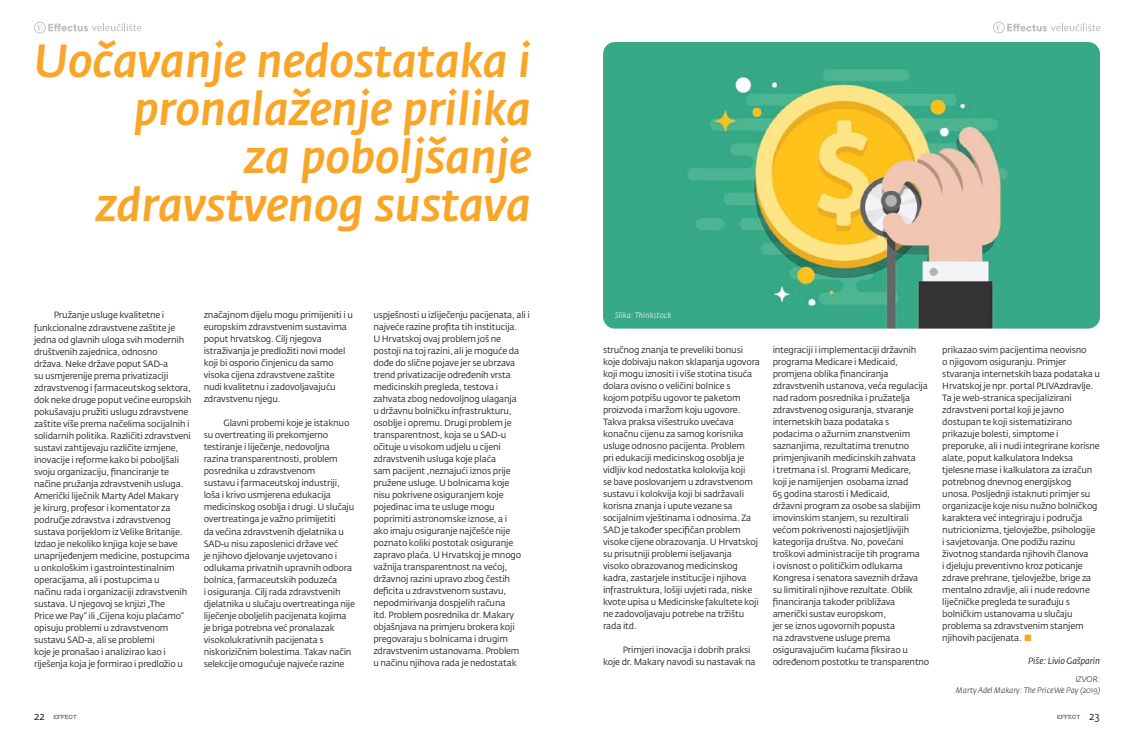
<style>
.page{position:relative;width:1134px;height:746px;background:#fff}
.page>*{position:absolute;margin:0;border:0;box-sizing:border-box;transform-origin:0 0}
.t1{font:italic 500 46px/48px "Fedra Sans Std";color:#f9a628;text-align:right}
.t2{font:11px "Fedra Sans Std";color:#231f20}
.t3{font:9px/12px "Fedra Sans Std";letter-spacing:-.02em;color:#231f20}
.t4{font:italic 9px "Fedra Sans Std";letter-spacing:-.02em;color:#231f20}
.t5{font:italic 300 8px/11px "Fedra Sans Std";color:#231f20;text-align:right}
.t6{font:italic 300 8px "Fedra Sans Std";color:#fff}
.s1{color:#f9a628}
</style>
<div class="page">
<svg style="left:54px;top:714px;width:23px;height:5px"></svg>
<svg style="left:1057px;top:714px;width:23px;height:5px"></svg>
<svg style="left:34px;top:22px;width:107px;height:11px"></svg>
<svg style="left:993px;top:22px;width:107px;height:11px"></svg>
<img style="left:603px;top:42px;width:497px;height:286px">
<h1 class="t1" style="left:34px;top:37px;width:498px">Uočavanje nedostataka i pronalaženje prilika<br>za poboljšanje zdravstvenog sustava</h1>
<p class="t3" style="left:373px;top:309px;width:158px">uspješnosti u izliječenju pacijenata, ali i najveće razine profita tih institucija.<br>U Hrvatskoj ovaj problem još ne postoji na toj razini, ali je moguće da dođe do slične pojave jer se ubrzava trend privatizacije određenih vrsta medicinskih pregleda, testova i zahvata zbog nedovoljnog ulaganja<br>u državnu bolničku infrastrukturu, osoblje i opremu. Drugi problem je transparentnost, koja se u SAD-u očituje u visokom udjelu u cijeni zdravstvenih usluga koje plaća<br>sam pacijent ,neznajući iznos prije pružene usluge. U bolnicama koje<br>nisu pokrivene osiguranjem koje pojedinac ima te usluge mogu poprimiti astronomske iznose, a i<br>ako imaju osiguranje najčešće nije poznato koliki postotak osiguranje zapravo plaća. U Hrvatskoj je mnogo važnija transparentnost na većoj, državnoj razini upravo zbog čestih deficita u zdravstvenom sustavu, nepodmirivanja dospjelih računa<br>itd. Problem posrednika dr. Makary objašnjava na primjeru brokera koji pregovaraju s bolnicama i drugim zdravstvenim ustanovama. Problem<br>u načinu njihova rada je nedostatak</p>
<p class="t3" style="left:204px;top:309px;width:151px">značajnom dijelu mogu primijeniti i u europskim zdravstvenim sustavima poput hrvatskog. Cilj njegova istraživanja je predložiti novi model koji bi osporio činjenicu da samo visoka cijena zdravstvene zaštite nudi kvalitetnu i zadovoljavajuću zdravstvenu njegu.</p>
<p class="t3" style="left:204px;top:417px;width:153px;text-indent:20px">Glavni probemi koje je istaknuo su overtreating ili prekomjerno testiranje i liječenje, nedovoljna razina transparentnosti, problem posrednika u zdravstvenom<br>sustavu i farmaceutskoj industriji, loša i krivo usmjerena edukacija medicinskog osoblja i drugi. U slučaju overtreatinga je važno primijetiti<br>da većina zdravstvenih djelatnika u SAD-u nisu zaposlenici države već<br>je njihovo djelovanje uvjetovano i odlukama privatnih upravnih odbora bolnica, farmaceutskih poduzeća<br>i osiguranja. Cilj rada zdravstvenih djelatnika u slučaju overtreatinga nije liječenje oboljelih pacijenata kojima je briga potrebna već pronalazak visokolukrativnih pacijenata s niskorizičnim bolestima. Takav način selekcije omogućuje najveće razine</p>
<p class="t3" style="left:54px;top:309px;width:112px">Pružanje usluge kvalitetne i</p>
<p class="t6" style="left:615px;top:310px;width:58px">Slika: Thinkstock</p>
<p class="t3" style="left:34px;top:321px;width:159px">funkcionalne zdravstvene zaštite je jedna od glavnih uloga svih modernih društvenih zajednica, odnosno<br>država. Neke države poput SAD-a<br>su usmjerenije prema privatizaciji zdravstvenog i farmaceutskog sektora, dok neke druge poput većine europskih pokušavaju pružiti uslugu zdravstvene zaštite više prema načelima socijalnih i solidarnih politika. Različiti zdravstveni sustavi zahtijevaju različite izmjene, inovacije i reforme kako bi poboljšali svoju organizaciju, financiranje te načine pružanja zdravstvenih usluga.<br>Američki liječnik Marty Adel Makary<br>je kirurg, profesor i komentator za područje zdravstva i zdravstvenog sustava porijeklom iz Velike Britanije.<br>Izdao je nekoliko knjiga koje se bave unaprijeđenjem medicine, postupcima u onkološkim i gastrointestinalnim operacijama, ali i postupcima u<br>načinu rada i organizaciji zdravstvenih sustava. U njegovoj se knjizi „The<br>Price we Pay“ ili „Cijena koju plaćamo“ opisuju problemi u zdravstvenom sustavu SAD-a, ali se problemi<br>koje je pronašao i analizirao kao i riješenja koja je formirao i predložio u</p>
<p class="t3" style="left:603px;top:344px;width:159px">stručnog znanja te preveliki bonusi koje dobivaju nakon sklapanja ugovora koji mogu iznositi i više stotina tisuća dolara ovisno o veličini bolnice s<br>kojom potpišu ugovor te paketom proizvoda i maržom koju ugovore.<br>Takva praksa višestruko uvećava konačnu cijenu za samog korisnika usluge odnosno pacijenta. Problem<br>pri edukaciji medicinskog osoblja je vidljiv kod nedostatka kolokvija koji<br>se bave poslovanjem u zdravstvenom sustavu i kolokvija koji bi sadržavali korisna znanja i upute vezane sa socijalnim vještinama i odnosima. Za SAD je također specifičan problem visoke cijene obrazovanja. U Hrvatskoj su prisutniji problemi iseljavanja visoko obrazovanog medicinskog kadra, zastarjele institucije i njihova infrastruktura, lošiji uvjeti rada, niske kvote upisa u Medicinske fakultete koji ne zadovoljavaju potrebe na tržištu rada itd.</p>
<p class="t3" style="left:603px;top:644px;width:154px;text-indent:20px">Primjeri inovacija i dobrih praksi koje dr. Makary navodi su nastavak na</p>
<p class="t3" style="left:773px;top:344px;width:158px">integraciji i implementaciji državnih programa Medicare i Medicaid, promjena oblika financiranja zdravstvenih ustanova, veća regulacija nad radom posrednika i pružatelja zdravstvenog osiguranja, stvaranje internetskih baza podataka s podacima o ažurnim znanstvenim saznanjima, rezultatima trenutno primjenjivanih medicinskih zahvata<br>i tretmana i sl. Programi Medicare,<br>koji je namijenjen osobama iznad<br>65 godina starosti i Medicaid,<br>državni program za osobe sa slabijim imovinskim stanjem, su rezultirali većom pokrivenosti najosjetljivijih kategorija društva. No, povećani troškovi administracije tih programa<br>i ovisnost o političkim odlukama Kongresa i senatora saveznih država su limitirali njihove rezultate. Oblik financiranja također približava američki sustav europskom,<br>jer se iznos ugovornih popusta<br>na zdravstvene usluge prema osiguravajućim kućama fiksirao u određenom postotku te transparentno</p>
<p class="t3" style="left:942px;top:344px;width:159px">prikazao svim pacijentima neovisno<br>o njigovom osiguranju. Primjer stvaranja internetskih baza podataka u Hrvatskoj je npr. portal PLIVAzdravlje.<br>Ta je web-stranica specijalizirani zdravstveni portal koji je javno dostupan te koji sistematizirano prikazuje bolesti, simptome i preporuke, ali i nudi integrirane korisne alate, poput kalkulatora Indeksa tjelesne mase i kalkulatora za izračun potrebnog dnevnog energijskog unosa. Posljednji istaknuti primjer su organizacije koje nisu nužno bolničkog karaktera već integriraju i područja nutricionizma, tjelovježbe, psihologije i savjetovanja. One podižu razinu životnog standarda njihovih članova<br>i djeluju preventivno kroz poticanje zdrave prehrane, tjelovježbe, brige za mentalno zdravlje, ali i nude redovne liječničke pregleda te surađuju s bolničkim ustanovama u slučaju problema sa zdravstvenim stanjem njihovih pacijenata. <span class="s1">■</span></p>
<p class="t4" style="left:1028px;top:655px;width:73px">Piše: Livio Gašparin</p>
<p class="t5" style="left:956px;top:673px;width:146px">IZVOR:<br>Marty Adel Makary: The Price We Pay (2019)</p>
<p class="t2" style="left:34px;top:709px;width:12px">22</p>
<p class="t2" style="left:1089px;top:709px;width:12px">23</p>
</div>
